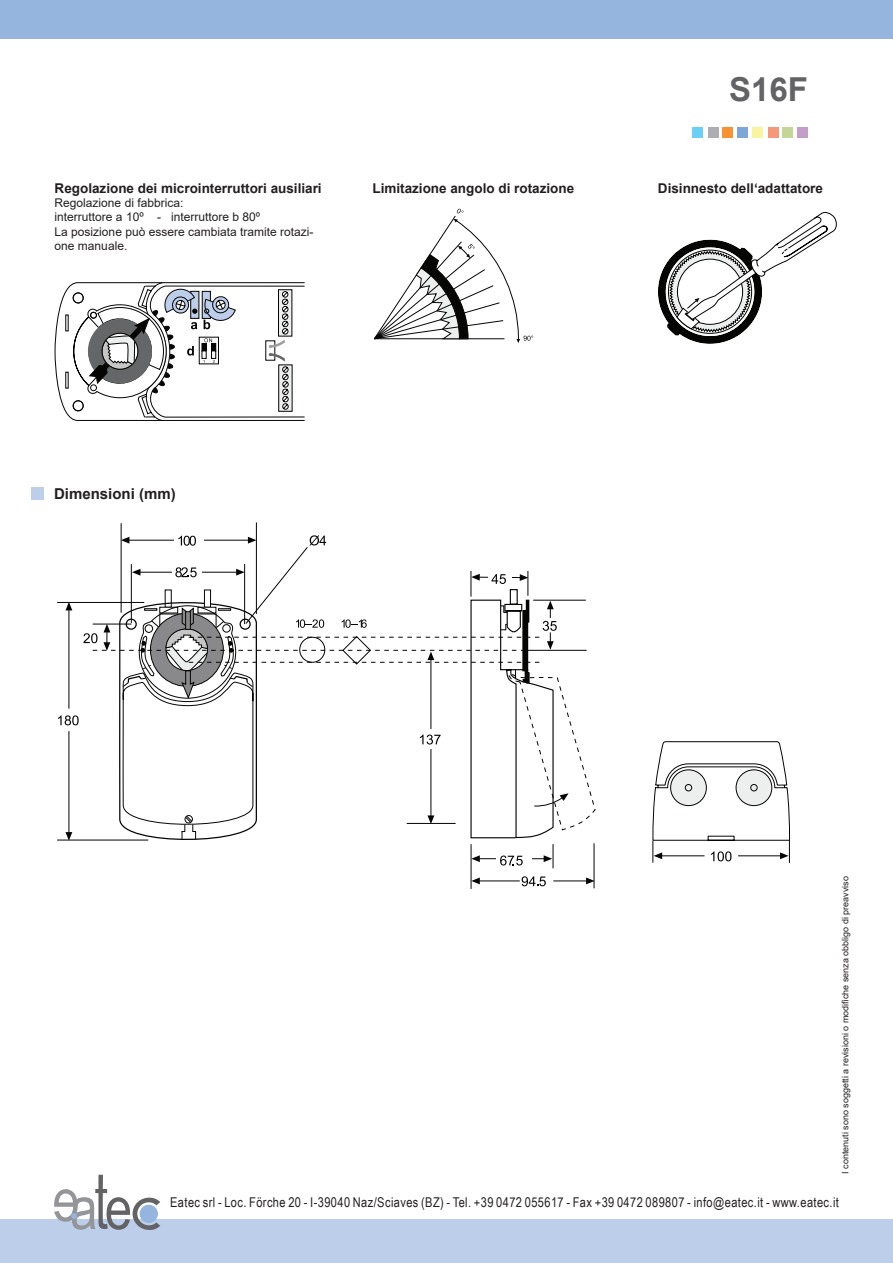
<style>
.page{position:relative;width:893px;height:1263px;background:#fff}
.page>*{position:absolute;margin:0;border:0;box-sizing:border-box;transform-origin:0 0}
.t1{font:700 33px "Arial";color:#636366}
.t2{font:700 15px "Arial";color:#231f20}
.t3{font:13.5px "Arial Narrow";letter-spacing:.03em;color:#231f20}
.t4{font:700 13.5px "Arial";color:#231f20}
.t5{font:12px/14.4px "Arial";color:#231f20}
.t6{font:9px "Arial";color:#231f20}
</style>
<div class="page">
<div style="left:0;top:0;width:893px;height:39px;background:#95b5de"></div>
<div style="left:0;top:1219px;width:893px;height:44px;background:#bccee9"></div>
<svg style="left:54px;top:1175px;width:106px;height:55px"></svg>
<div style="left:692px;top:128px;width:11px;height:10px;background:#6bcff6"></div>
<div style="left:782px;top:128px;width:11px;height:10px;background:#c3d597"></div>
<div style="left:797px;top:128px;width:11px;height:10px;background:#c29ec9"></div>
<div style="left:768px;top:128px;width:10px;height:10px;background:#f6977a"></div>
<div style="left:752px;top:128px;width:11px;height:10px;background:#f9f59f"></div>
<div style="left:723px;top:128px;width:10px;height:10px;background:#f79332"></div>
<div style="left:708px;top:128px;width:10px;height:10px;background:#adaeb2"></div>
<div style="left:738px;top:128px;width:10px;height:10px;background:#7ca7d8"></div>
<div style="left:31px;top:487px;width:13px;height:13px;background:#bccee9"></div>
<hr style="left:57px;top:840px;width:91px;height:1px;background:#050504">
<hr style="left:57px;top:602px;width:87px;height:1px;background:#050504">
<hr style="left:479px;top:881px;width:108px;height:1px;background:#050504">
<hr style="left:594px;top:843px;width:1px;height:45px;background:#050504">
<hr style="left:471px;top:844px;width:1px;height:45px;background:#050504">
<svg style="left:471px;top:877px;width:9px;height:7px"></svg>
<svg style="left:586px;top:877px;width:9px;height:7px"></svg>
<div style="left:520px;top:877px;width:33px;height:12px;background:#fff"></div>
<svg style="left:522px;top:876px;width:24px;height:10px"></svg>
<svg style="left:58px;top:522px;width:538px;height:346px"></svg>
<svg style="left:652px;top:741px;width:138px;height:122px"></svg>
<svg style="left:55px;top:282px;width:250px;height:139px"></svg>
<svg style="left:659px;top:212px;width:178px;height:131px"></svg>
<svg style="left:374px;top:209px;width:159px;height:134px"></svg>
<p class="t4" style="left:55px;top:178px;width:269px">Regolazione dei microinterruttori ausiliari</p>
<p class="t4" style="left:372px;top:178px;width:203px">Limitazione angolo di rotazione</p>
<p class="t5" style="left:55px;top:196px;width:260px">Regolazione di fabbrica:<br>interruttore a 10º - interruttore b 80º<br>La posizione può essere cambiata tramite rotazi&shy;one manuale.</p>
<h1 class="t1" style="left:729px;top:66px;width:80px">S16F</h1>
<p class="t4" style="left:658px;top:178px;width:167px">Disinnesto dell‘adattatore</p>
<p class="t2" style="left:54px;top:483px;width:123px">Dimensioni (mm)</p>
<p class="t6" style="left:839px;top:1174px;width:299px;rotate:-90deg">I contenuti sono soggetti a revisioni o modifiche senza obbligo di preavviso</p>
<p class="t3" style="left:170px;top:1193px;width:670px">Eatec srl - Loc. Förche 20 - I-39040 Naz/Sciaves (BZ) - Tel. +39 0472 055617 - Fax +39 0472 089807 - info@eatec.it - www.eatec.it</p>
</div>
